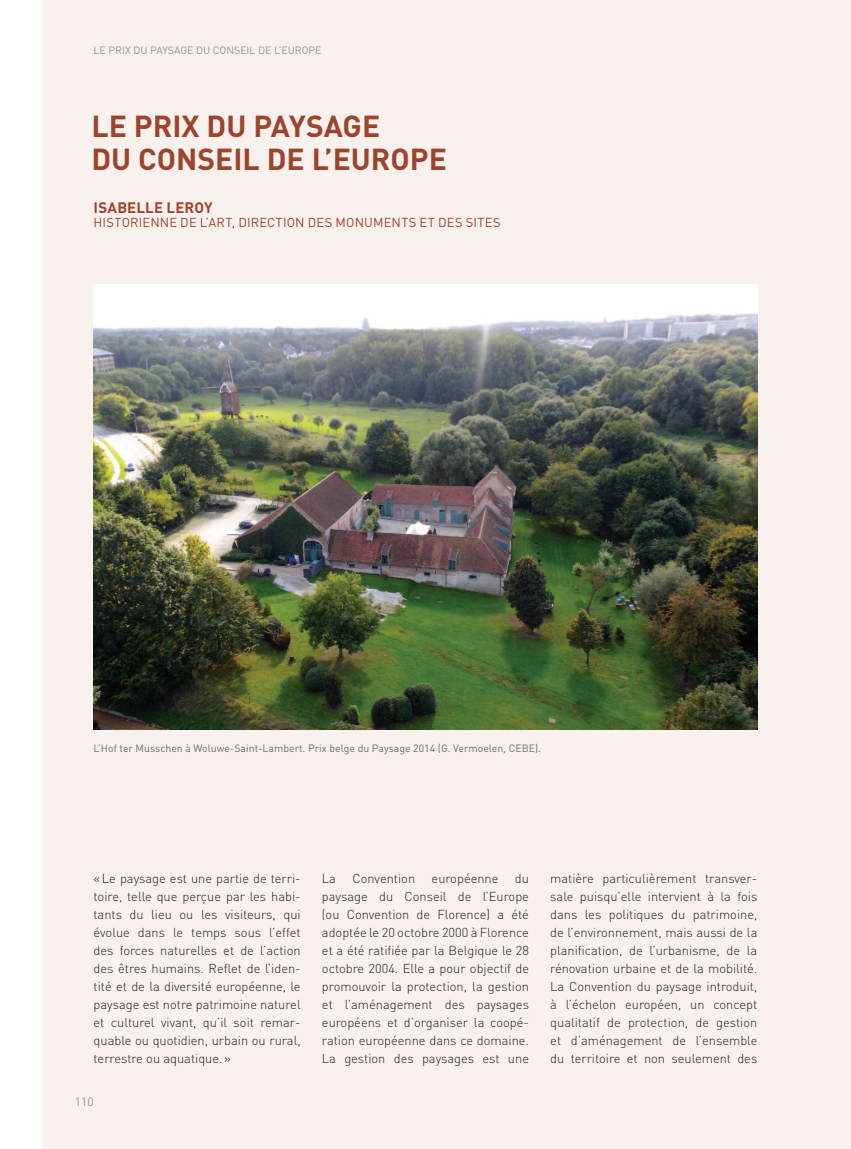
<style>
.page{position:relative;width:851px;height:1149px;background:#fff}
.page>*{position:absolute;margin:0;border:0;box-sizing:border-box;transform-origin:0 0}
.t1{font:700 30px/33px "DIN";color:#9d452c}
.t2{font:700 15px "DIN";color:#9d452c}
.t3{font:300 12.9px/18px "DIN";color:#231f20;text-align:justify}
.t4{font:12.9px "DIN";letter-spacing:.015em;color:#9d452c}
.t5{font:12px "DIN";color:#939598}
.t6{font:10.5px "DIN";color:#6c6d70}
.t7{font:10.5px "DIN";color:#939598}
</style>
<div class="page">
<div style="left:43px;top:0;width:807px;height:1148px;background:#f8f1ee"></div>
<img style="left:94px;top:284px;width:663px;height:445px">
<p class="t7" style="left:94px;top:44px;width:229px">LE PRIX DU PAYSAGE DU CONSEI L DE L’EUROPE</p>
<h1 class="t1" style="left:91px;top:108px;width:357px">LE PRIX DU PAYSAGE<br>DU CONSEIL DE L’EUROPE</h1>
<p class="t2" style="left:94px;top:198px;width:83px">ISABELLE LEROY</p>
<p class="t4" style="left:94px;top:214px;width:181px">HISTORI ENNE DE L’ART, DI RECTIO</p>
<p class="t4" style="left:295px;top:214px;width:207px">N DES MONUMENTS ET DES SITES</p>
<p class="t6" style="left:94px;top:741px;width:449px">L’HOF TER M USSCHEN À WOLUWE-SAINT-LAMBERT. PRIX BELGE DU PAYSAGE 2014 (G. VERMOELEN, CEBE).</p>
<p class="t3" style="left:94px;top:868px;width:208px">«Le paysage est une partie de terri&shy;toire, telle que perçue par les habi&shy;tants du lieu ou les visiteurs, qui évolue dans le temps sous l’effet des forces naturelles et de l’action des êtres humains. Reflet de l’iden&shy;tité et de la diversité européenne, le paysage est notre patrimoine naturel et culturel vivant, qu’il soit remar&shy;quable ou quotidien, urbain ou rural, terrestre ou aquatique.»</p>
<p class="t3" style="left:322px;top:868px;width:16px">La</p>
<p class="t3" style="left:352px;top:868px;width:64px">Convention</p>
<p class="t3" style="left:431px;top:868px;width:68px">européenne</p>
<p class="t3" style="left:322px;top:868px;width:208px;text-indent:193px">du paysage du Conseil de l’Europe (ou Convention de Florence) a été adoptée le 20 octobre 2000 à Florence et a été ratifiée par la Belgique le 28 octobre 2004. Elle a pour objectif de promouvoir la protection, la gestion et l’aménagement des paysages européens et d’organiser la coopé&shy;ration européenne dans ce domaine.<br>La gestion des paysages est une</p>
<p class="t3" style="left:550px;top:868px;width:208px">matière particulièrement transver&shy;sale puisqu’elle intervient à la fois dans les politiques du patrimoine, de l’environnement, mais aussi de la planification, de l’urbanisme, de la rénovation urbaine et de la mobilité.<br>La Convention du paysage introduit, à l’échelon européen, un concept qualitatif de protection, de gestion et d’aménagement de l’ensemble du territoire et non seulement des</p>
<p class="t5" style="left:75px;top:1094px;width:20px">110</p>
</div>
